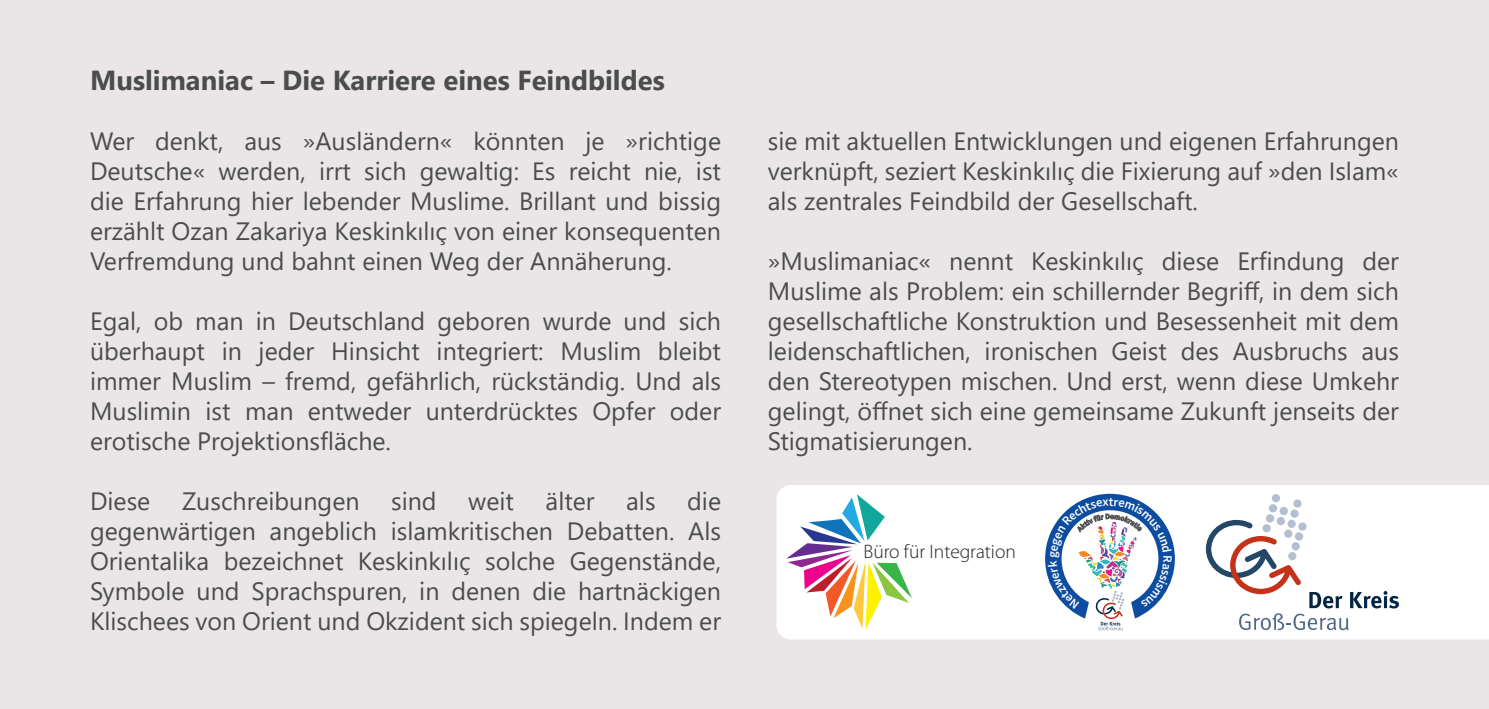
<style>
.page{position:relative;width:1489px;height:709px;background:#fff}
.page>*{position:absolute;margin:0;border:0;box-sizing:border-box;transform-origin:0 0}
.t1{font:700 27.5px "Segoe UI";color:#4b4c4d}
.t2{font:25px/30px "Segoe UI";color:#4b4c4d;text-align:justify}
.t3{font:300 19.5px "Myriad Pro";color:#231f20}
</style>
<div class="page">
<div style="left:0;top:0;width:1488px;height:709px;background:#eae6e8"></div>
<div style="left:776px;top:485px;width:712px;height:154px;background:#fff"></div>
<div style="left:1265px;top:514px;width:8px;height:8px;background:#b4bfd1;border-radius:50%"></div>
<div style="left:1276px;top:517px;width:8px;height:8px;background:#b4bfd1;border-radius:50%"></div>
<div style="left:1268px;top:504px;width:8px;height:8px;background:#b4bfd1;border-radius:50%"></div>
<div style="left:1279px;top:507px;width:8px;height:8px;background:#b4bfd1;border-radius:50%"></div>
<div style="left:1290px;top:509px;width:8px;height:9px;background:#b4bfd1;border-radius:50%"></div>
<div style="left:1271px;top:494px;width:8px;height:8px;background:#b4bfd1;border-radius:50%"></div>
<div style="left:1293px;top:499px;width:8px;height:8px;background:#b4bfd1;border-radius:50%"></div>
<svg style="left:1205px;top:520px;width:193px;height:110px;background:#e6e2e5"></svg>
<svg style="left:786px;top:494px;width:125px;height:136px;background:#dcd6d0"></svg>
<svg style="left:1045px;top:494px;width:129px;height:136px;background:#adbed7"></svg>
<p class="t1" style="left:90px;top:54px;width:576px">Muslimaniac – Die Karriere eines Feindbildes</p>
<p class="t2" style="left:90px;top:124px;width:632px">Wer denkt, aus »Ausländern« könnten je »richtige Deutsche« werden, irrt sich gewaltig: Es reicht nie, ist die Erfahrung hier lebender Muslime. Brillant und bissig erzählt Ozan Zakariya Keskinkılıç von einer konsequenten Verfremdung und bahnt einen Weg der Annäherung.</p>
<p class="t2" style="left:90px;top:304px;width:632px">Egal, ob man in Deutschland geboren wurde und sich überhaupt in jeder Hinsicht integriert: Muslim bleibt immer Muslim – fremd, gefährlich, rückständig. Und als Muslimin ist man entweder unterdrücktes Opfer oder erotische Projektionsfläche.</p>
<p class="t2" style="left:90px;top:484px;width:62px">Diese</p>
<p class="t2" style="left:182px;top:484px;width:179px">Zuschreibungen</p>
<p class="t2" style="left:391px;top:484px;width:47px">sind</p>
<p class="t2" style="left:468px;top:484px;width:47px">weit</p>
<p class="t2" style="left:545px;top:484px;width:51px">älter</p>
<p class="t2" style="left:626px;top:484px;width:31px">als</p>
<p class="t2" style="left:90px;top:484px;width:632px;text-indent:597px">die gegenwärtigen angeblich islamkritischen Debatten. Als Orientalika bezeichnet Keskinkılıç solche Gegenstände, Symbole und Sprachspuren, in denen die hartnäckigen Klischees von Orient und Okzident sich spiegeln. Indem er</p>
<p class="t2" style="left:767px;top:124px;width:632px">sie mit aktuellen Entwicklungen und eigenen Erfahrungen verknüpft, seziert Keskinkılıç die Fixierung auf »den Islam« als zentrales Feindbild der Gesellschaft.</p>
<p class="t2" style="left:767px;top:244px;width:632px">»Muslimaniac« nennt Keskinkılıç diese Erfindung der Muslime als Problem: ein schillernder Begriff, in dem sich gesellschaftliche Konstruktion und Besessenheit mit dem leidenschaftlichen, ironischen Geist des Ausbruchs aus den Stereotypen mischen. Und erst, wenn diese Umkehr gelingt, öffnet sich eine gemeinsame Zukunft jenseits der Stigmatisierungen.</p>
<p class="t3" style="left:863px;top:540px;width:154px">Büro für Integration</p>
</div>
